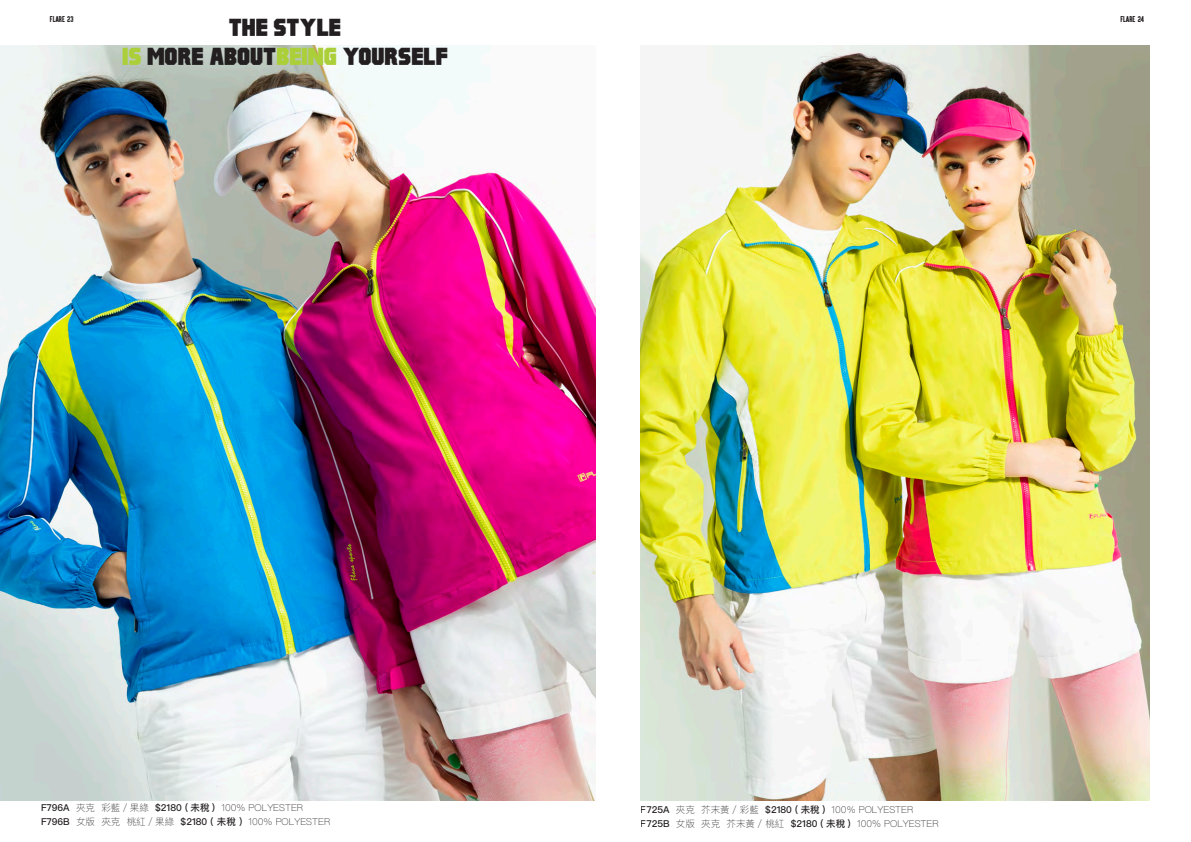
<style>
.page{position:relative;width:1191px;height:842px;background:#fff}
.page>*{position:absolute;margin:0;border:0;box-sizing:border-box;transform-origin:0 0}
.t1{font:23px "Pulp Fiction M54";color:#231f20}
.t2{font:100 9.5px/13.8px "Ping Fang TC";color:#231f20}
.t3{font:7px "Aku&Kamu";color:#231f20}
.s1{color:#abcf38}
.s2{font-weight:500}
</style>
<div class="page">
<img style="left:641px;top:45px;width:508px;height:756px">
<img style="left:0;top:45px;width:595px;height:756px">
<p class="t3" style="left:50px;top:15px;width:25px">FLARE 23</p>
<p class="t3" style="left:1120px;top:15px;width:25px">FLARE 24</p>
<p class="t1" style="left:229px;top:14px;width:114px">THE STYLE</p>
<p class="t1" style="left:122px;top:43px;width:327px"><span class="s1">IS</span> MORE ABOUT<span class="s1">BEING</span> YOURSELF</p>
<p class="t2" style="left:41px;top:801px;width:263px"><span class="s2">F796A</span> 夾克 彩藍 / 果綠 <span class="s2">$2180 ( 未稅 )</span> 100% POLYESTER</p>
<p class="t2" style="left:641px;top:803px;width:299px"><span class="s2">F725A</span> 夾克 芥末黃 / 彩藍 <span class="s2">$2180 ( 未稅 )</span> 100% POLYESTER<br><span class="s2">F725B</span> 女版 夾克 芥末黃 / 桃紅 <span class="s2">$2180 ( 未稅 )</span> 100% POLYESTER</p>
<p class="t2" style="left:41px;top:815px;width:290px"><span class="s2">F796B</span> 女版 夾克 桃紅 / 果綠 <span class="s2">$2180 ( 未稅 )</span> 100% POLYESTER</p>
</div>
